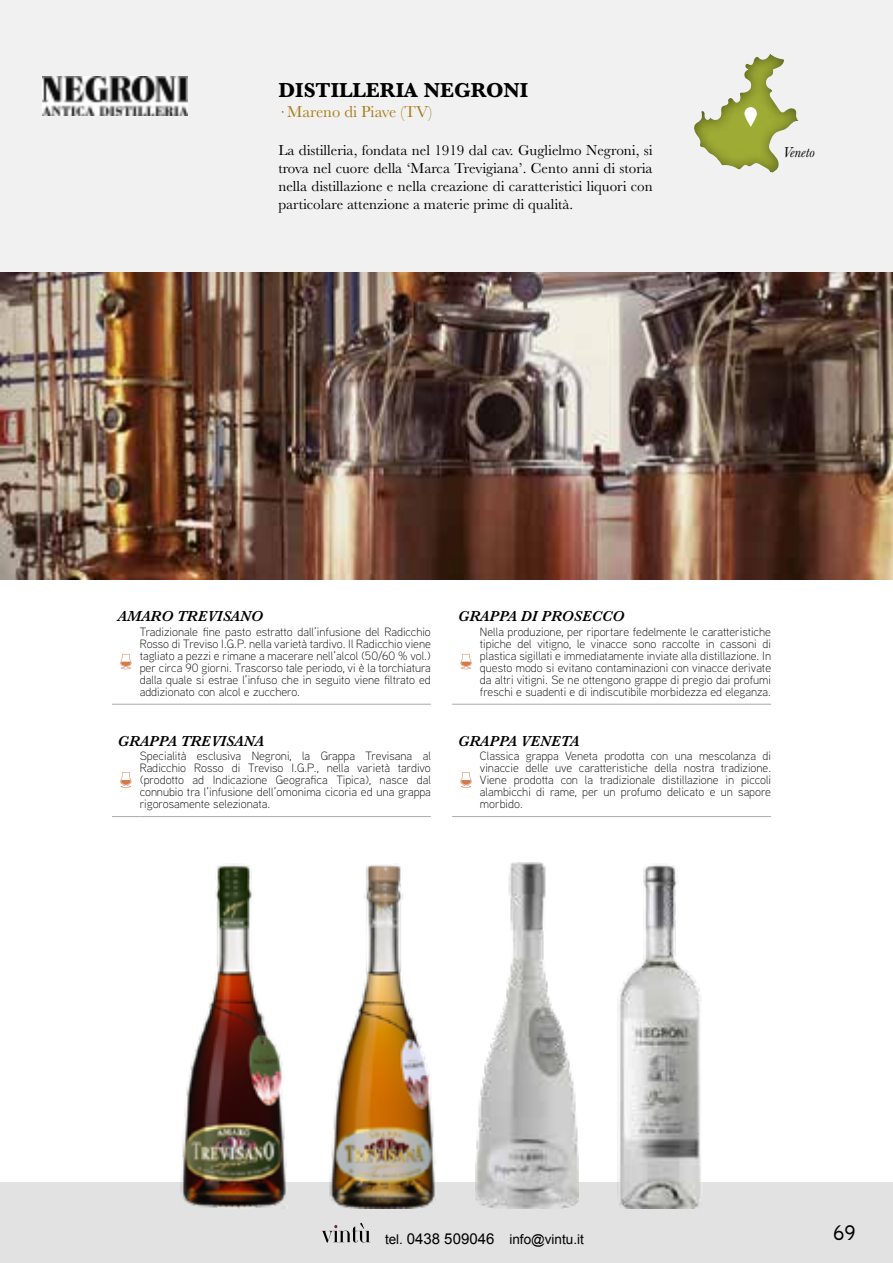
<style>
.page{position:relative;width:893px;height:1263px;background:#fff}
.page>*{position:absolute;margin:0;border:0;box-sizing:border-box;transform-origin:0 0}
.t1{font:700 21px "Baskerville";color:#000}
.t2{font:500 21px "Aaux Next";color:#000}
.t3{font:16.5px "Baskerville";color:#a77d19}
.t4{font:15px/18px "Baskerville MT Std";color:#000;text-align:justify}
.t5{font:italic 600 15px "Baskerville";color:#000}
.t6{font:italic 15px "Baskerville MT Std";color:#000}
.t7{font:13.5px "Arial";color:#000}
.t8{font:300 12px/12px "Aaux Next";color:#000;text-align:justify}
.s1{font-size:15px;color:#000}
.s2{font-size:15px}
</style>
<div class="page">
<div style="left:0;top:1182px;width:893px;height:81px;background:#e2e2e2"></div>
<div style="left:0;top:0;width:893px;height:272px;background:#f1f1f1"></div>
<div style="left:692px;top:54px;width:108px;height:121px;background:#000;opacity:.5"></div>
<svg style="left:322px;top:1223px;width:48px;height:19px"></svg>
<svg style="left:744px;top:107px;width:13px;height:20px"></svg>
<img style="left:43px;top:76px;width:145px;height:40px">
<img style="left:180px;top:863px;width:107px;height:346px">
<img style="left:329px;top:865px;width:107px;height:344px">
<img style="left:475px;top:862px;width:104px;height:347px">
<img style="left:617px;top:865px;width:85px;height:344px">
<img style="left:0;top:272px;width:893px;height:308px">
<svg style="left:112px;top:704px;width:28px;height:1px"></svg>
<hr style="left:140px;top:704px;width:291px;height:1px;background:#aaa">
<svg style="left:120px;top:654px;width:11px;height:15px"></svg>
<svg style="left:452px;top:704px;width:28px;height:1px"></svg>
<hr style="left:480px;top:704px;width:291px;height:1px;background:#aaa">
<svg style="left:460px;top:654px;width:12px;height:15px"></svg>
<svg style="left:112px;top:816px;width:28px;height:1px"></svg>
<hr style="left:140px;top:816px;width:291px;height:1px;background:#aaa">
<svg style="left:120px;top:772px;width:11px;height:16px"></svg>
<svg style="left:452px;top:816px;width:28px;height:1px"></svg>
<hr style="left:480px;top:816px;width:291px;height:1px;background:#aaa">
<svg style="left:460px;top:772px;width:12px;height:16px"></svg>
<h1 class="t1" style="left:278px;top:76px;width:252px">DISTILLERIA NEGRONI</h1>
<h2 class="t3" style="left:278px;top:101px;width:155px"><span class="s1">·</span> Mareno di Piave (TV)</h2>
<p class="t4" style="left:278px;top:141px;width:376px">La distilleria, fondata nel 1919 dal cav. Guglielmo Negroni, si trova nel cuore della ‘Marca Trevigiana’. Cento anni di storia nella distillazione e nella creazione di caratteristici liquori con particolare attenzione a materie prime di qualità.</p>
<p class="t6" style="left:782px;top:143px;width:34px">Veneto</p>
<p class="t5" style="left:118px;top:606px;width:147px">AMARO TREVISANO</p>
<p class="t8" style="left:140px;top:625px;width:293px">Tradizionale fine pasto estratto dall’infusione del Radicchio Rosso di Treviso I.G.P. nella varietà tardivo. Il Radicchio viene tagliato a pezzi e rimane a macerare nell’alcol (50/60 % vol.) per circa 90 giorni. Trascorso tale periodo, vi è la torchiatura dalla quale si estrae l’infuso che in seguito viene filtrato ed addizionato con alcol e zucchero.</p>
<p class="t5" style="left:118px;top:731px;width:147px">GRAPPA TREVISANA</p>
<p class="t8" style="left:140px;top:749px;width:293px">Specialità esclusiva Negroni, la Grappa Trevisana al Radicchio Rosso di Treviso I.G.P., nella varietà tardivo (prodotto ad Indicazione Geografica Tipica), nasce dal connubio tra l’infusione dell’omonima cicoria ed una grappa rigorosamente selezionata.</p>
<p class="t5" style="left:458px;top:606px;width:168px">GRAPPA DI PROSECCO</p>
<p class="t8" style="left:480px;top:625px;width:293px">Nella produzione, per riportare fedelmente le caratteristiche tipiche del vitigno, le vinacce sono raccolte in cassoni di plastica sigillati e immediatamente inviate alla distillazione. In questo modo si evitano contaminazioni con vinacce derivate da altri vitigni. Se ne ottengono grappe di pregio dai profumi freschi e suadenti e di indiscutibile morbidezza ed eleganza.</p>
<p class="t5" style="left:458px;top:731px;width:123px">GRAPPA VENETA</p>
<p class="t8" style="left:480px;top:749px;width:293px">Classica grappa Veneta prodotta con una mescolanza di vinaccie delle uve caratteristiche della nostra tradizione.<br>Viene prodotta con la tradizionale distillazione in piccoli alambicchi di rame, per un profumo delicato e un sapore morbido.</p>
<p class="t7" style="left:385px;top:1230px;width:200px">tel. <span class="s2">0438 509046</span> info@vintu.it</p>
<h1 class="t2" style="left:833px;top:1219px;width:24px">69</h1>
</div>
